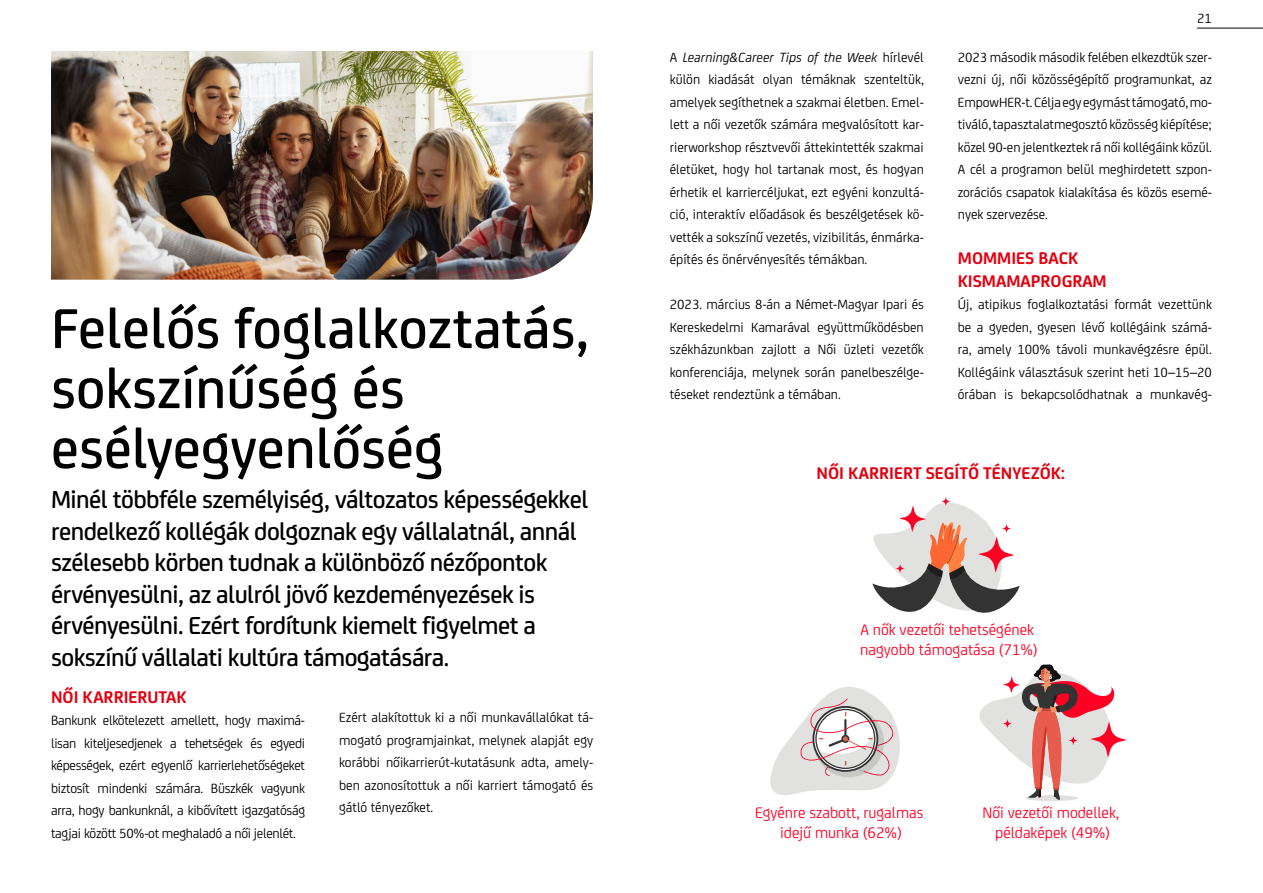
<style>
.page{position:relative;width:1263px;height:893px;background:#fff}
.page>*{position:absolute;margin:0;border:0;box-sizing:border-box;transform-origin:0 0}
.Sz_kiem1{font:500 60px/60px "Uni Credit";color:#000}
.Sz_kiem2{font:500 26.25px/31.5px "Uni Credit";letter-spacing:-.02em;color:#000}
.Sz_Piros{font:700 18px/22.5px "Uni Credit";color:#e3000f}
.t1{font:16.35px/19.6px "Uni Credit";color:#ff0024;text-align:center}
.t2{font:14.25px/22.5px "Uni Credit";color:#000;text-align:justify}
.s1{font-style:italic}
</style>
<div class="page">
<hr style="left:1197px;top:28px;width:66px;height:1px;background:#000">
<img style="left:51px;top:51px;width:542px;height:229px">
<svg style="left:872px;top:497px;width:148px;height:116px"></svg>
<div style="left:1025px;top:795px;width:53px;height:6px;background:#e3e2e2;border-radius:50%"></div>
<svg style="left:979px;top:664px;width:148px;height:136px"></svg>
<svg style="left:770px;top:687px;width:130px;height:108px"></svg>
<p class="Sz_kiem1" style="left:51px;top:294px;width:539px">Felelős foglalkoztatás, sokszínűség és esélyegyenlőség</p>
<p class="Sz_kiem2" style="left:51px;top:482px;width:539px">Minél többféle személyiség, változatos képességekkel rendelkező kollégák dolgoznak egy vállalatnál, annál szélesebb körben tudnak a különböző nézőpontok érvényesülni, az alulról jövő kezdeményezések is érvényesülni. Ezért fordítunk kiemelt figyelmet a sokszínű vállalati kultúra támogatására.</p>
<p class="Sz_Piros" style="left:51px;top:684px;width:137px">NŐI KARRIERUTAK</p>
<p class="t2" style="left:51px;top:708px;width:256px">Bankunk elkötelezett amellett, hogy maximá&shy;lisan kiteljesedjenek a tehetségek és egyedi képességek, ezért egyenlő karrierlehetőségeket biztosít mindenki számára. Büszkék vagyunk arra, hogy bankunknál, a kibővített igazgatóság tagjai között 50%-ot meghaladó a női jelenlét.</p>
<p class="t2" style="left:339px;top:705px;width:256px">Ezért alakítottuk ki a női munkavállalókat tá&shy;mogató programjainkat, melynek alapját egy korábbi nőikarrierút-kutatásunk adta, amely&shy;ben azonosítottuk a női karriert támogató és gátló tényezőket.</p>
<p class="t2" style="left:670px;top:45px;width:256px">A <span class="s1">Learning&amp;Career Tips of the Week</span> hírlevél külön kiadását olyan témáknak szenteltük, amelyek segíthetnek a szakmai életben. Emel&shy;lett a női vezetők számára megvalósított kar&shy;rierworkshop résztvevői áttekintették szakmai életüket, hogy hol tartanak most, és hogyan érhetik el karriercéljukat, ezt egyéni konzultá&shy;ció, interaktív előadások és beszélgetések kö&shy;vették a sokszínű vezetés, vizibilitás, énmárka&shy;építés és önérvényesítés témákban.</p>
<p class="t2" style="left:670px;top:292px;width:256px">2023. március 8-án a Német-Magyar Ipari és Kereskedelmi Kamarával együttműködésben székházunkban zajlott a Női üzleti vezetők konferenciája, melynek során panelbeszélge&shy;téseket rendeztünk a témában.</p>
<p class="t2" style="left:1197px;top:7px;width:16px">21</p>
<p class="t2" style="left:958px;top:45px;width:256px">2023 második második felében elkezdtük szer&shy;vezni új, női közösségépítő programunkat, az EmpowHER-t. Célja egy egymást támogató, mo&shy;tiváló, tapasztalatmegosztó közösség kiépítése; közel 90-en jelentkeztek rá női kollégáink közül.<br>A cél a programon belül meghirdetett szpon&shy;zorációs csapatok kialakítása és közös esemé&shy;nyek szervezése.</p>
<p class="Sz_Piros" style="left:958px;top:246px;width:150px">MOMMIES BACK<br>KISMAMAPROGRAM</p>
<p class="t2" style="left:958px;top:292px;width:256px">Új, atipikus foglalkoztatási formát vezettünk be a gyeden, gyesen lévő kollégáink számá&shy;ra, amely 100% távoli munkavégzésre épül.<br>Kollégáink választásuk szerint heti 10–15–20 órában is bekapcsolódhatnak a munkavég-</p>
<p class="Sz_Piros" style="left:816px;top:461px;width:250px">NŐI KARRIERT SEGÍTŐ TÉNYEZŐK:</p>
<p class="t1" style="left:860px;top:619px;width:179px;text-align:left">A nők vezetői tehetségének nagyobb támogatása (71%)</p>
<p class="t1" style="left:755px;top:802px;width:170px">Egyénre szabott, rugalmas idejű munka (62%)</p>
<p class="t1" style="left:982px;top:802px;width:138px">Női vezetői modellek, példaképek (49%)</p>
</div>
